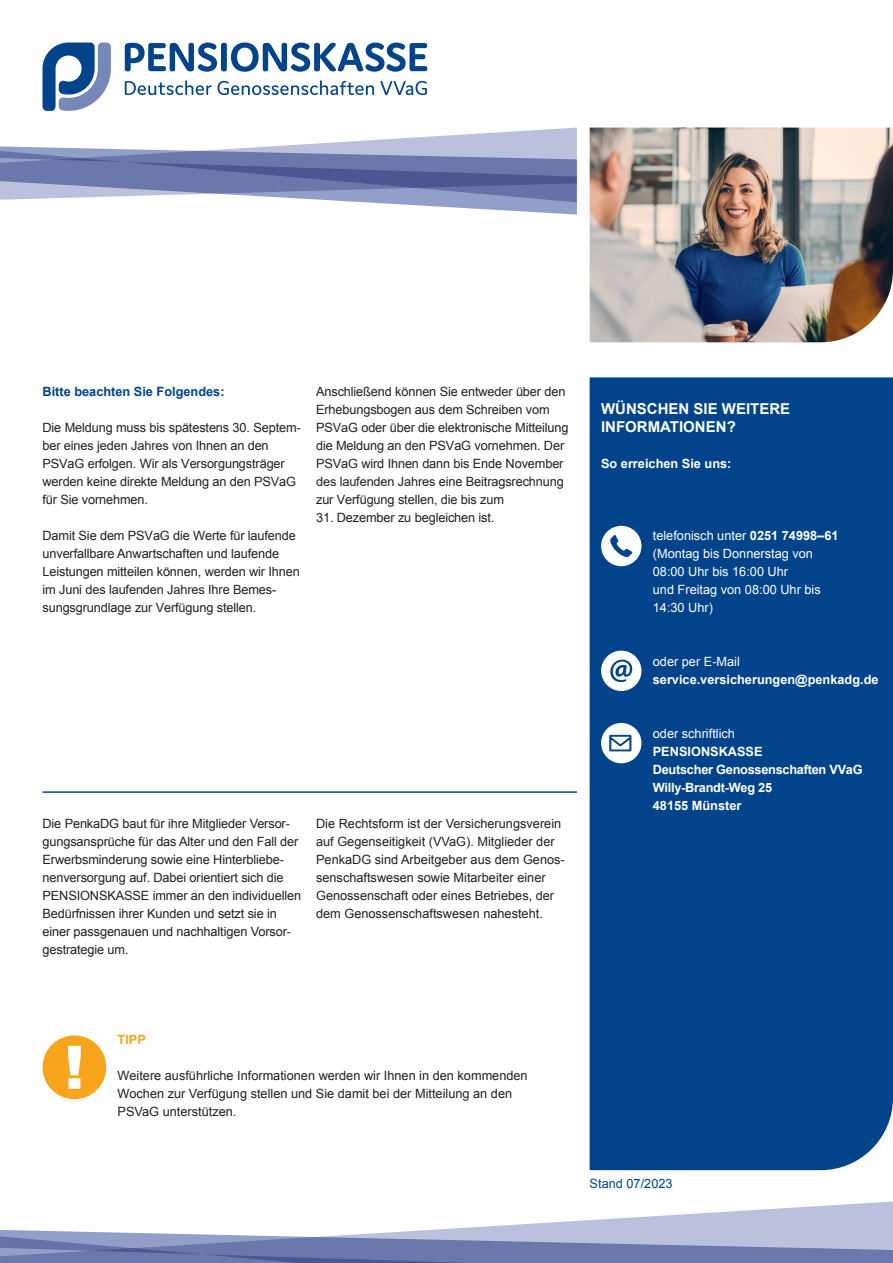
<style>
.page{position:relative;width:893px;height:1263px;background:#fff}
.page>*{position:absolute;margin:0;border:0;box-sizing:border-box;transform-origin:0 0}
.t1{font:700 15px/18px "Arial";color:#fff}
.t2{font:12.75px/18px "Arial";letter-spacing:-.01em;color:#231f20}
.t3{font:12.75px/18px "Arial";color:#fff}
.t4{font:700 12.75px/18px "Arial";letter-spacing:-.02em;color:#fff}
.t5{font:700 12.75px "Arial";color:#fff}
.t6{font:700 12.75px "Arial";color:#01448c}
.t7{font:12.75px "Arial";color:#01448c}
.t8{font:700 12.75px "Arial";color:#f9a51b}
.s1{font-weight:700}
</style>
<div class="page">
<div style="left:590px;top:377px;width:303px;height:793px;background:#01448c"></div>
<div style="left:601px;top:526px;width:40px;height:40px;background:#fff;border-radius:50%"></div>
<svg style="left:610px;top:535px;width:22px;height:22px"></svg>
<div style="left:601px;top:651px;width:40px;height:40px;background:#fff;border-radius:50%"></div>
<svg style="left:610px;top:660px;width:22px;height:22px"></svg>
<div style="left:601px;top:723px;width:40px;height:40px;background:#fff;border-radius:50%"></div>
<svg style="left:609px;top:735px;width:22px;height:16px"></svg>
<svg style="left:0;top:128px;width:577px;height:87px"></svg>
<svg style="left:125px;top:43px;width:92px;height:29px"></svg>
<div style="left:221px;top:43px;width:6px;height:28px;background:#01448c;border-radius:3px"></div>
<svg style="left:231px;top:43px;width:196px;height:29px"></svg>
<svg style="left:125px;top:80px;width:249px;height:15px"></svg>
<svg style="left:380px;top:81px;width:47px;height:14px"></svg>
<svg style="left:43px;top:43px;width:68px;height:68px"></svg>
<svg style="left:431px;top:1201px;width:462px;height:29px"></svg>
<svg style="left:0;top:1230px;width:893px;height:33px;background:#8994be"></svg>
<img style="left:590px;top:128px;width:303px;height:214px">
<div style="left:43px;top:1035px;width:63px;height:64px;background:#f9a51b;border-radius:50%"></div>
<svg style="left:68px;top:1046px;width:13px;height:43px"></svg>
<hr style="left:43px;top:791px;width:534px;height:2px;background:#01448c">
<p class="t6" style="left:43px;top:383px;width:184px">Bitte beachten Sie Folgendes:</p>
<p class="t2" style="left:43px;top:419px;width:260px">Die Meldung muss bis spätestens 30. Septem&shy;ber eines jeden Jahres von Ihnen an den PSVaG erfolgen. Wir als Versorgungsträger werden keine direkte Meldung an den PSVaG für Sie vornehmen.</p>
<p class="t2" style="left:43px;top:527px;width:259px">Damit Sie dem PSVaG die Werte für laufende unverfallbare Anwartschaften und laufende Leistungen mitteilen können, werden wir Ihnen im Juni des laufenden Jahres Ihre Bemes&shy;sungsgrundlage zur Verfügung stellen.</p>
<p class="t2" style="left:316px;top:383px;width:254px">Anschließend können Sie entweder über den Erhebungsbogen aus dem Schreiben vom PSVaG oder über die elektronische Mitteilung die Meldung an den PSVaG vornehmen. Der PSVaG wird Ihnen dann bis Ende November des laufenden Jahres eine Beitragsrechnung zur Verfügung stellen, die bis zum</p>
<p class="t2" style="left:316px;top:509px;width:180px">31. Dezember zu begleichen ist.</p>
<p class="t2" style="left:43px;top:815px;width:260px">Die PenkaDG baut für ihre Mitglieder Versor&shy;gungsansprüche für das Alter und den Fall der Erwerbsminderung sowie eine Hinterbliebe&shy;nenversorgung auf. Dabei orientiert sich die PENSIONSKASSE immer an den individuellen Bedürfnissen ihrer Kunden und setzt sie in einer passgenauen und nachhaltigen Vorsor&shy;gestrategie um.</p>
<p class="t2" style="left:316px;top:815px;width:250px">Die Rechtsform ist der Versicherungsverein auf Gegenseitigkeit (VVaG). Mitglieder der PenkaDG sind Arbeitgeber aus dem Genos&shy;senschaftswesen sowie Mitarbeiter einer Genossenschaft oder eines Betriebes, der dem Genossenschaftswesen nahesteht.</p>
<p class="t1" style="left:601px;top:400px;width:191px">WÜNSCHEN SIE WEITERE<br>INFORMATIONEN?</p>
<p class="t5" style="left:601px;top:455px;width:132px">So erreichen Sie uns:</p>
<p class="t3" style="left:653px;top:527px;width:187px">telefonisch unter <span class="s1">0251 74998–61 </span>(Montag bis Donnerstag von<br>08:00 Uhr bis 16:00 Uhr<br>und Freitag von 08:00 Uhr bis<br>14:30 Uhr)</p>
<p class="t3" style="left:653px;top:653px;width:89px">oder per E-Mail</p>
<p class="t5" style="left:653px;top:671px;width:227px">service.versicherungen@penkadg.de</p>
<p class="t3" style="left:653px;top:725px;width:84px">oder schriftlich</p>
<p class="t4" style="left:653px;top:743px;width:211px">PENSIONSKASSE<br>Deutscher Genossenschaften VVaG<br>Willy-Brandt-Weg 25<br>48155 Münster</p>
<p class="t8" style="left:118px;top:1031px;width:30px">TIPP</p>
<p class="t2" style="left:118px;top:1067px;width:412px">Weitere ausführliche Informationen werden wir Ihnen in den kommenden<br>Wochen zur Verfügung stellen und Sie damit bei der Mitteilung an den<br>PSVaG unterstützen.</p>
<p class="t7" style="left:590px;top:1175px;width:84px">Stand 07/2023</p>
</div>
